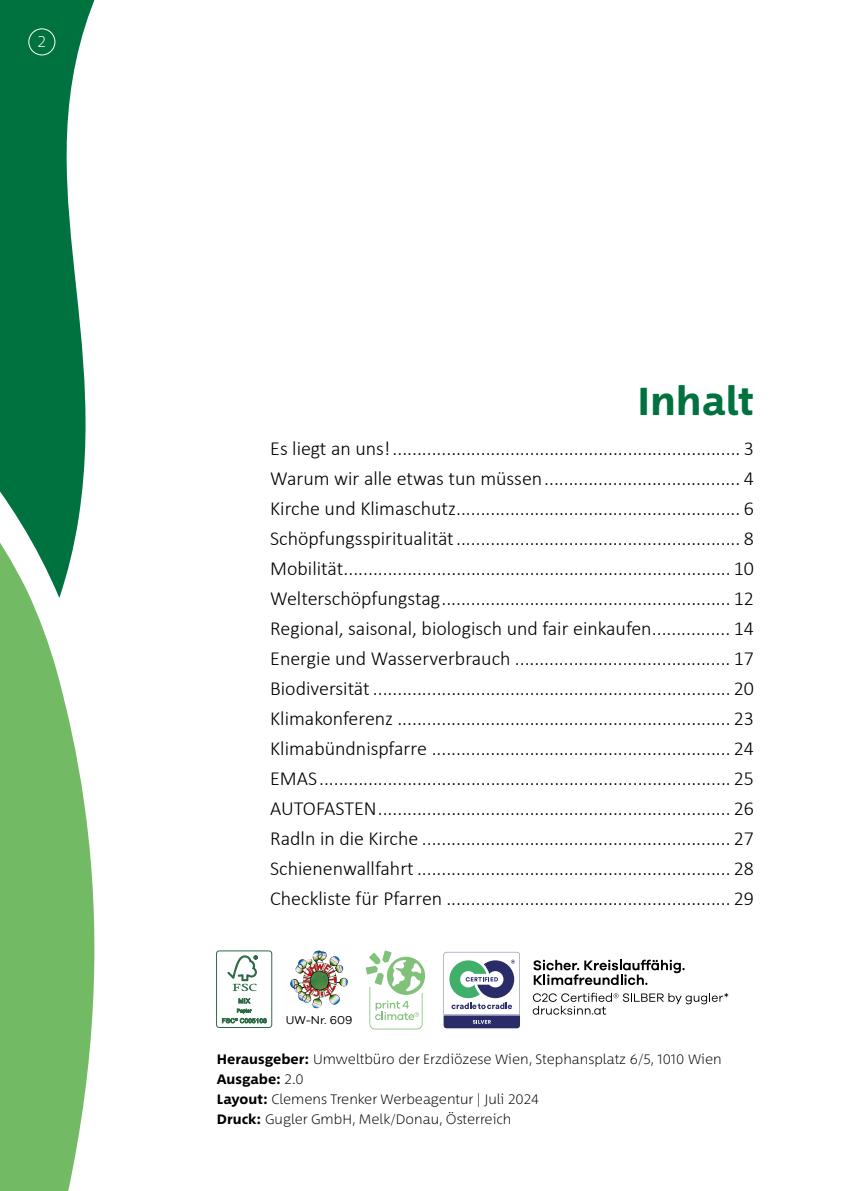
<style>
.page{position:relative;width:842px;height:1191px;background:#fff}
.page>*{position:absolute;margin:0;border:0;box-sizing:border-box;transform-origin:0 0}
.t1{font:700 40px "Between 2";color:#00723f}
.t2{font:300 20px/30px "Calibri";color:#000;text-align:justify}
.t3{font:200 16px "Between 2";color:#fff}
.t4{font:200 14px/20px "Between 2";color:#000}
.t5{font:12px "Galano Grotesque";color:#000}
.s1{font-weight:700}
</style>
<div class="page">
<svg style="left:0;top:598px;width:95px;height:593px;fill:#73ba64"></svg>
<svg style="left:0;top:0;width:95px;height:598px;fill:#00723f"></svg>
<svg style="left:533px;top:992px;width:195px;height:22px"></svg>
<svg style="left:533px;top:959px;width:152px;height:26px"></svg>
<svg style="left:444px;top:952px;width:76px;height:76px"></svg>
<div style="left:29px;top:29px;width:26px;height:26px;border:1px solid #fff;border-radius:50%"></div>
<svg style="left:366px;top:950px;width:59px;height:79px"></svg>
<img style="left:306px;top:950px;width:13px;height:18px">
<div style="left:216px;top:950px;width:56px;height:77px;border:1px solid #2e6a46;border-radius:3px"></div>
<svg style="left:227px;top:955px;width:31px;height:36px"></svg>
<svg style="left:222px;top:998px;width:45px;height:25px"></svg>
<p class="t3" style="left:38px;top:32px;width:10px">2</p>
<h1 class="t1" style="left:637px;top:376px;width:118px">Inhalt</h1>
<p class="t2" style="left:270px;top:433px;width:485px">Es liegt an uns!....................................................................... 3<br>Warum wir alle etwas tun müssen........................................ 4<br>Kirche und Klimaschutz.......................................................... 6<br>Schöpfungsspiritualität.......................................................... 8<br>Mobilität............................................................................... 10<br>Welterschöpfungstag........................................................... 12<br>Regional, saisonal, biologisch und fair einkaufen</p>
<p class="t2" style="left:270px;top:613px;width:485px;text-indent:464px">14<br>Energie und Wasserverbrauch ............................................ 17<br>Biodiversität ......................................................................... 20<br>Klimakonferenz .................................................................... 23<br>Klimabündnispfarre ............................................................. 24<br>EMAS.................................................................................... 25<br>AUTOFASTEN........................................................................ 26<br>Radln in die Kirche ............................................................... 27<br>Schienenwallfahrt ................................................................ 28<br>Checkliste für Pfarren .......................................................... 29</p>
<p class="t5" style="left:286px;top:1013px;width:68px">UW-Nr. 609</p>
<p class="t4" style="left:217px;top:1048px;width:506px"><span class="s1">Herausgeber:</span> Umweltbüro der Erzdiözese Wien, Stephansplatz 6/5, 1010 Wien <span class="s1">Ausgabe:</span> 2.0<br><span class="s1">Layout:</span> Clemens Trenker Werbeagentur | Juli 2024<br><span class="s1">Druck:</span> Gugler GmbH, Melk/Donau, Österreich</p>
</div>
